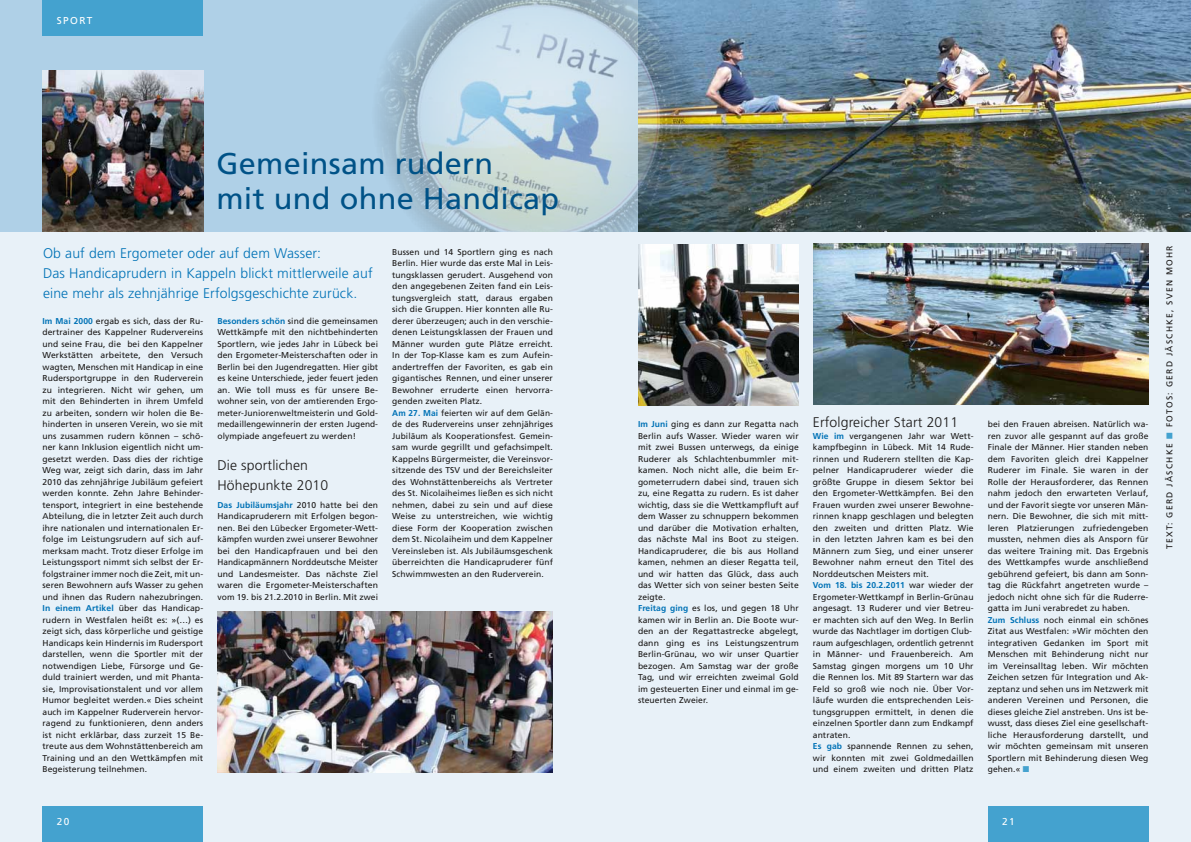
<style>
.page{position:relative;width:1191px;height:842px;background:#e8f1f8}
.page>*{position:absolute;margin:0;border:0;box-sizing:border-box;transform-origin:0 0}
.t1{font:30px/34.5px "Frutiger LT";letter-spacing:.01em;color:#005287}
.t2{font:300 14px/20px "Frutiger LT";letter-spacing:.01em;color:#0072b6}
.t3{font:300 14px/20px "Frutiger LT";letter-spacing:.01em;color:#1a1817}
.t4{font:10px "Frutiger LT";letter-spacing:.15em;color:#fff}
.t5{font:8.5px/11.5px "Frutiger LT";letter-spacing:.01em;color:#1a1817}
.t6{font:8.5px "Frutiger LT";letter-spacing:.15em;color:#1a1817}
.s1{font-weight:700;color:#0072b6}
.s2{color:#44a2cf}
</style>
<div class="page">
<div style="left:0;top:0;width:1191px;height:232px;background:#afd0e7"></div>
<img style="left:703px;top:0;width:488px;height:232px">
<img style="left:378px;top:0;width:325px;height:232px">
<div style="left:987px;top:807px;width:161px;height:35px;background:#44a2cf"></div>
<div style="left:43px;top:0;width:160px;height:35px;background:#44a2cf"></div>
<div style="left:43px;top:807px;width:160px;height:35px;background:#44a2cf"></div>
<img style="left:43px;top:71px;width:160px;height:161px">
<img style="left:218px;top:611px;width:335px;height:161px">
<img style="left:813px;top:244px;width:335px;height:161px">
<img style="left:638px;top:244px;width:160px;height:161px">
<p class="t4" style="left:57px;top:14px;width:37px">SPORT</p>
<h1 class="t1" style="left:216px;top:147px;width:344px">Gemeinsam rudern<br>mit und ohne Handicap</h1>
<h2 class="t2" style="left:43px;top:243px;width:331px">Ob auf dem Ergometer oder auf dem Wasser:<br>Das Handicaprudern in Kappeln blickt mittlerweile auf eine mehr als zehnjährige Erfolgsgeschichte zurück.</h2>
<p class="t5" style="left:392px;top:246px;width:162px">Bussen und 14 Sportlern ging es nach Berlin. Hier wurde das erste Mal in Leis&shy;tungsklassen gerudert. Ausgehend von den angegebenen Zeiten fand ein Leis&shy;tungsvergleich statt, daraus ergaben sich die Gruppen. Hier konnten alle Ru&shy;derer überzeugen; auch in den verschie&shy;denen Leistungsklassen der Frauen und Männer wurden gute Plätze erreicht.<br>In der Top-Klasse kam es zum Aufein&shy;andertreffen der Favoriten, es gab ein gigantisches Rennen, und einer unserer Bewohner erruderte einen hervorra&shy;genden zweiten Platz.<br><span class="s1">Am 27. Mai</span> feierten wir auf dem Gelän&shy;de des Rudervereins unser zehnjähriges Jubiläum als Kooperationsfest. Gemein&shy;sam wurde gegrillt und gefachsimpelt.<br>Kappelns Bürgermeister, die Vereinsvor&shy;sitzende des TSV und der Bereichsleiter des Wohnstättenbereichs als Vertreter des St. Nicolaiheimes ließen es sich nicht nehmen, dabei zu sein und auf diese Weise zu unterstreichen, wie wichtig diese Form der Kooperation zwischen dem St. Nicolaiheim und dem Kappelner Vereinsleben ist. Als Jubiläumsgeschenk überreichten die Handicapruderer fünf Schwimmwesten an den Ruderverein.</p>
<p class="t5" style="left:43px;top:315px;width:162px;text-align:justify"><span class="s1">Im Mai 2000</span> ergab es sich, dass der Ru&shy;dertrainer des Kappelner Rudervereins und seine Frau, die bei den Kappelner Werkstätten arbeitete, den Versuch wagten, Menschen mit Handicap in eine Rudersportgruppe in den Ruderverein zu integrieren. Nicht wir gehen, um mit den Behinderten in ihrem Umfeld zu arbeiten, sondern wir holen die Be&shy;hinderten in unseren Verein, wo sie mit uns zusammen rudern können – schö&shy;ner kann Inklusion eigentlich nicht um&shy;gesetzt werden. Dass dies der richtige Weg war, zeigt sich darin, dass im Jahr 2010 das zehnjährige Jubiläum gefeiert werden konnte. Zehn Jahre Behinder&shy;tensport, integriert in eine bestehende Abteilung, die in letzter Zeit auch durch ihre nationalen und internationalen Er&shy;folge im Leistungsrudern auf sich auf&shy;merksam macht. Trotz dieser Erfolge im Leistungssport nimmt sich selbst der Er&shy;folgstrainer immer noch die Zeit, mit un&shy;seren Bewohnern aufs Wasser zu gehen und ihnen das Rudern nahezubringen.<br><span class="s1">In einem Artikel</span> über das Handicap&shy;rudern in Westfalen heißt es: »(…) es zeigt sich, dass körperliche und geistige Handicaps kein Hindernis im Rudersport darstellen, wenn die Sportler mit der notwendigen Liebe, Fürsorge und Ge&shy;duld trainiert werden, und mit Phanta&shy;sie, Improvisationstalent und vor allem Humor begleitet werden.« Dies scheint auch im Kappelner Ruderverein hervor&shy;ragend zu funktionieren, denn anders ist nicht erklärbar, dass zurzeit 15 Be&shy;treute aus dem Wohnstättenbereich am Training und an den Wettkämpfen mit Begeisterung teilnehmen.</p>
<p class="t5" style="left:217px;top:315px;width:162px;text-align:justify"><span class="s1">Besonders schön</span> sind die gemeinsamen Wettkämpfe mit den nichtbehinderten Sportlern, wie jedes Jahr in Lübeck bei den Ergometer-Meisterschaften oder in Berlin bei den Jugendregatten. Hier gibt es keine Unterschiede, jeder feuert jeden an. Wie toll muss es für unsere Be&shy;wohner sein, von der amtierenden Ergo&shy;meter-Juniorenweltmeisterin und Gold&shy;medaillengewinnerin der ersten Jugend&shy;olympiade angefeuert zu werden!</p>
<h2 class="t3" style="left:217px;top:456px;width:112px">Die sportlichen<br>Höhepunkte 2010</h2>
<p class="t5" style="left:217px;top:499px;width:162px;text-align:justify"><span class="s1">Das Jubiläumsjahr</span> 2010 hatte bei den Handicapruderern mit Erfolgen begon&shy;nen. Bei den Lübecker Ergometer-Wett&shy;kämpfen wurden zwei unserer Bewohner bei den Handicapfrauen und bei den Handicapmännern Norddeutsche Meister und Landesmeister. Das nächste Ziel waren die Ergometer-Meisterschaften vom 19. bis 21.2.2010 in Berlin. Mit zwei</p>
<p class="t4" style="left:57px;top:816px;width:14px">20</p>
<p class="t5" style="left:638px;top:419px;width:162px"><span class="s1">Im Juni</span> ging es dann zur Regatta nach Berlin aufs Wasser. Wieder waren wir mit zwei Bussen unterwegs, da einige Ruderer als Schlachtenbummler mit&shy;kamen. Noch nicht alle, die beim Er&shy;gometerrudern dabei sind, trauen sich zu, eine Regatta zu rudern. Es ist daher wichtig, dass sie die Wettkampfluft auf dem Wasser zu schnuppern bekommen und darüber die Motivation erhalten, das nächste Mal ins Boot zu steigen.<br>Handicapruderer, die bis aus Holland kamen, nehmen an dieser Regatta teil, und wir hatten das Glück, dass auch das Wetter sich von seiner besten Seite zeigte.<br><span class="s1">Freitag ging</span> es los, und gegen 18 Uhr kamen wir in Berlin an. Die Boote wur&shy;den an der Regattastrecke abgelegt, dann ging es ins Leistungszentrum Berlin-Grünau, wo wir unser Quartier bezogen. Am Samstag war der große Tag, und wir erreichten zweimal Gold im gesteuerten Einer und einmal im ge&shy;steuerten Zweier.</p>
<h2 class="t3" style="left:813px;top:413px;width:147px">Erfolgreicher Start 2011</h2>
<p class="t5" style="left:813px;top:430px;width:162px"><span class="s1">Wie im</span> vergangenen Jahr war Wett&shy;kampfbeginn in Lübeck. Mit 14 Rude&shy;rinnen und Ruderern stellten die Kap&shy;pelner Handicapruderer wieder die größte Gruppe in diesem Sektor bei den Ergometer-Wettkämpfen. Bei den Frauen wurden zwei unserer Bewohne&shy;rinnen knapp geschlagen und belegten den zweiten und dritten Platz. Wie in den letzten Jahren kam es bei den Männern zum Sieg, und einer unserer Bewohner nahm erneut den Titel des Norddeutschen Meisters mit.<br><span class="s1">Vom 18. bis 20.2.2011</span> war wieder der Ergometer-Wettkampf in Berlin-Grünau angesagt. 13 Ruderer und vier Betreu&shy;er machten sich auf den Weg. In Berlin wurde das Nachtlager im dortigen Club&shy;raum aufgeschlagen, ordentlich getrennt in Männer- und Frauenbereich. Am Samstag gingen morgens um 10 Uhr die Rennen los. Mit 89 Startern war das Feld so groß wie noch nie. Über Vor&shy;läufe wurden die entsprechenden Leis&shy;tungsgruppen ermittelt, in denen die einzelnen Sportler dann zum Endkampf antraten.<br><span class="s1">Es gab</span> spannende Rennen zu sehen, wir konnten mit zwei Goldmedaillen und einem zweiten und dritten Platz</p>
<p class="t5" style="left:987px;top:419px;width:162px">bei den Frauen abreisen. Natürlich wa&shy;ren zuvor alle gespannt auf das große Finale der Männer. Hier standen neben dem Favoriten gleich drei Kappelner Ruderer im Finale. Sie waren in der Rolle der Herausforderer, das Rennen nahm jedoch den erwarteten Verlauf, und der Favorit siegte vor unseren Män&shy;nern. Die Bewohner, die sich mit mitt&shy;leren Platzierungen zufriedengeben mussten, nehmen dies als Ansporn für das weitere Training mit. Das Ergebnis des Wettkampfes wurde anschließend gebührend gefeiert, bis dann am Sonn&shy;tag die Rückfahrt angetreten wurde – jedoch nicht ohne sich für die Ruderre&shy;gatta im Juni verabredet zu haben.<br><span class="s1">Zum Schluss</span> noch einmal ein schönes Zitat aus Westfalen: »Wir möchten den integrativen Gedanken im Sport mit Menschen mit Behinderung nicht nur im Vereinsalltag leben. Wir möchten Zeichen setzen für Integration und Ak&shy;zeptanz und sehen uns im Netzwerk mit anderen Vereinen und Personen, die dieses gleiche Ziel anstreben. Uns ist be&shy;wusst, dass dieses Ziel eine gesellschaft&shy;liche Herausforderung darstellt, und wir möchten gemeinsam mit unseren Sportlern mit Behinderung diesen Weg gehen.« <span class="s2">■</span></p>
<p class="t6" style="left:1164px;top:549px;width:305px;rotate:-90deg">TEXT: GERD JÄSCHKE <span class="s2">■</span> FOTOS: GERD JÄSCHKE, SVEN MOHR</p>
<p class="t4" style="left:1001px;top:816px;width:14px">21</p>
</div>
